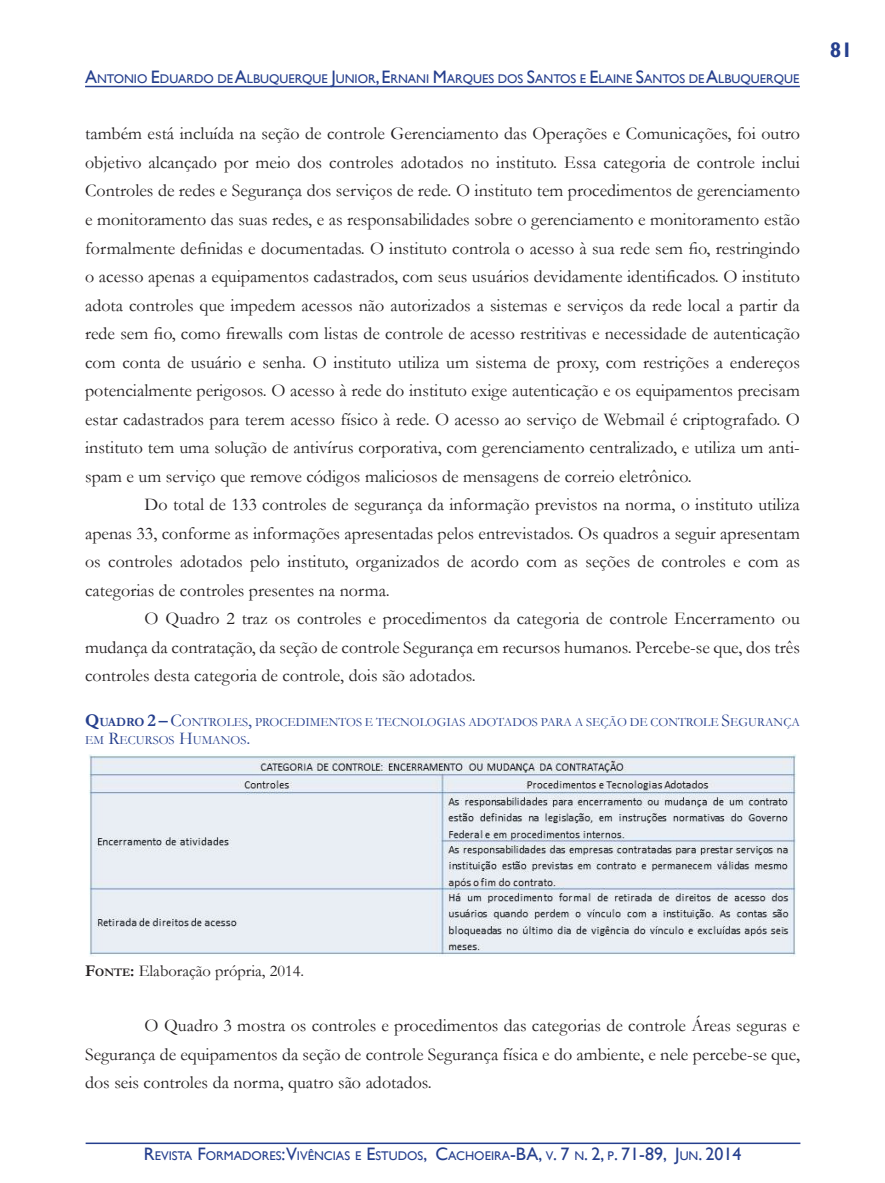
<style>
.page{position:relative;width:885px;height:1183px;background:#fff}
.page>*{position:absolute;margin:0;border:0;box-sizing:border-box;transform-origin:0 0}
.t1{font:700 21px "Gill Sans";color:#253f8e}
.t2{font:18px/28.5px "Garamond";color:#231f20;text-align:justify}
.t3{font:16.5px "Garamond";color:#231f20}
.t4{font:12.6px "Gill Sans";color:#253f8e}
.t5{font:12.6px "Garamond";color:#253f8e}
.s1{font-size:18px}
.s2{font-weight:700;font-size:18px}
.s3{font-weight:700}
.s4{font-weight:700;font-size:11.55px}
</style>
<div class="page">
<hr style="left:85px;top:86px;width:714px;height:1px;background:#253f8e">
<hr style="left:86px;top:1142px;width:714px;height:1px;background:#253f8e">
<img style="left:89px;top:754px;width:707px;height:202px">
<p class="t4" style="left:85px;top:71px;width:714px"><span class="s1">A</span>NTONIO <span class="s1">E</span>DUARDO DE <span class="s1">A</span>LBUQUERQUE <span class="s1">J</span>UNIOR<span class="s1">,</span> <span class="s1">E</span>RNANI <span class="s1">M</span>ARQUES DOS <span class="s1">S</span>ANTOS E <span class="s1">E</span>LAINE <span class="s1">S</span>ANTOS DE <span class="s1">A</span>LBUQUERQUE</p>
<p class="t2" style="left:85px;top:119px;width:716px">também está incluída na seção de controle Gerenciamento das Operações e Comunicações, foi outro objetivo alcançado por meio dos controles adotados no instituto. Essa categoria de controle inclui Controles de redes e Segurança dos serviços de rede. O instituto tem procedimentos de gerenciamento e monitoramento das suas redes, e as responsabilidades sobre o gerenciamento e monitoramento estão formalmente definidas e documentadas. O instituto controla o acesso à sua rede sem fio, restringindo o acesso apenas a equipamentos cadastrados, com seus usuários devidamente identificados. O instituto adota controles que impedem acessos não autorizados a sistemas e serviços da rede local a partir da rede sem fio, como firewalls com listas de controle de acesso restritivas e necessidade de autenticação com conta de usuário e senha. O instituto utiliza um sistema de proxy, com restrições a endereços potencialmente perigosos. O acesso à rede do instituto exige autenticação e os equipamentos precisam estar cadastrados para terem acesso físico à rede. O acesso ao serviço de Webmail é criptografado. O instituto tem uma solução de antivírus corporativa, com gerenciamento centralizado, e utiliza um anti&shy;spam e um serviço que remove códigos maliciosos de mensagens de correio eletrônico.</p>
<p class="t2" style="left:85px;top:489px;width:716px;text-indent:60px">Do total de 133 controles de segurança da informação previstos na norma, o instituto utiliza apenas 33, conforme as informações apresentadas pelos entrevistados. Os quadros a seguir apresentam os controles adotados pelo instituto, organizados de acordo com as seções de controles e com as categorias de controles presentes na norma.</p>
<p class="t2" style="left:85px;top:603px;width:716px;text-indent:60px">O Quadro 2 traz os controles e procedimentos da categoria de controle Encerramento ou mudança da contratação, da seção de controle Segurança em recursos humanos. Percebe-se que, dos três controles desta categoria de controle, dois são adotados.</p>
<p class="t5" style="left:85px;top:713px;width:245px"><span class="s2">Q</span><span class="s3">UADRO</span> <span class="s2">2 –</span> <span class="s1">C</span>ONTROLES <span class="s1">,</span> PROCEDIMENT</p>
<p class="t5" style="left:346px;top:713px;width:40px">OSETECN</p>
<p class="t5" style="left:410px;top:713px;width:44px">OLOGIAS</p>
<p class="t5" style="left:468px;top:713px;width:333px">ADOTADOS PARA A SEÇÃO DE CONTROLE <span class="s1">S</span>EGURANÇA</p>
<p class="t5" style="left:85px;top:731px;width:167px">EM <span class="s1">R</span>ECURSOS <span class="s1">H</span>UMAN OS<span class="s1">.</span></p>
<p class="t1" style="left:829px;top:37px;width:25px">81</p>
<p class="t3" style="left:85px;top:959px;width:221px"><span class="s3">F</span><span class="s4">ONTE</span><span class="s3">:</span> Elaboração própria, 2014.</p>
<p class="t2" style="left:85px;top:1010px;width:716px;text-indent:60px">O Quadro 3 mostra os controles e procedimentos das categorias de controle Áreas seguras e Segurança de equipamentos da seção de controle Segurança física e do ambiente, e nele percebe-se que, dos seis controles da norma, quatro são adotados.</p>
<p class="t4" style="left:144px;top:1148px;width:599px"><span class="s1">R</span>EVISTA <span class="s1">F</span>ORMADORES<span class="s1">:V</span>IVÊNCIAS E <span class="s1">E</span>STUDOS<span class="s1">, C</span>ACHOEIRA<span class="s1">-BA,</span> V<span class="s1">. 7</span> N<span class="s1">. 2,</span> P<span class="s1">. 71-89, J</span>UN<span class="s1">. 2014</span></p>
</div>
